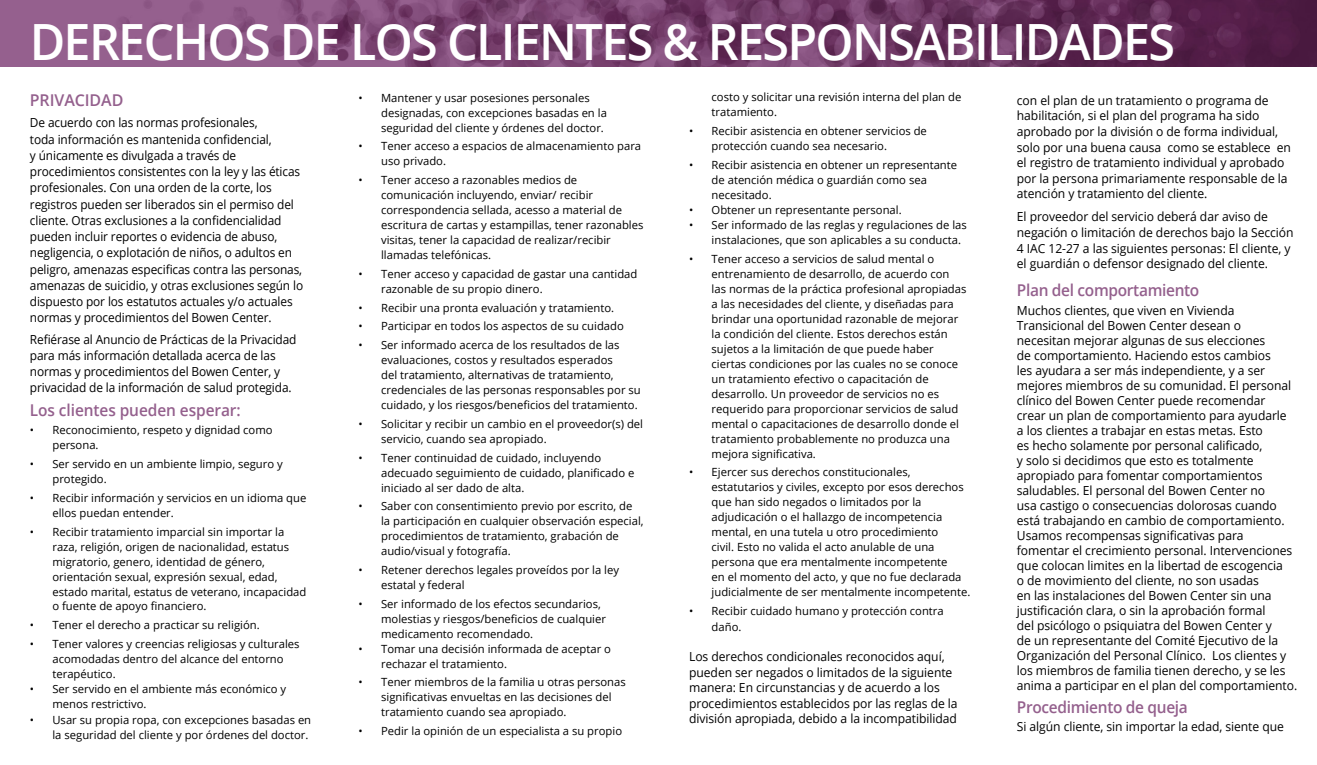
<style>
.page{position:relative;width:1317px;height:765px;background:#fff}
.page>*{position:absolute;margin:0;border:0;box-sizing:border-box;transform-origin:0 0}
.t1{font:600 50px "Open Sans";letter-spacing:-.035em;color:#fff}
.t2{font:600 16.25px "Open Sans";letter-spacing:-.02em;color:#94608d;scale:.95 1}
.t3{font:600 16.25px "Open Sans";letter-spacing:-.02em;color:#94608d}
.t4{font:12.5px/15px "Open Sans";letter-spacing:-.005em;color:#000}
.t5{font:12.5px/16.2px "Open Sans";letter-spacing:-.005em;color:#000;scale:.95 1}
.t6{font:11.25px/15px "Open Sans";color:#000}
</style>
<div class="page">
<img style="left:0;top:0;width:1316px;height:66px">
<h1 class="t1" style="left:30px;top:8px;width:1146px">DERECHOS DE LOS CLIENTES &amp; RESPONSABILIDADES</h1>
<p class="t6" style="left:381px;top:90px;width:227px;text-indent:-22px">• Mantener y usar posesiones personales designadas, con excepciones basadas en la seguridad del cliente y órdenes del doctor.</p>
<p class="t6" style="left:381px;top:138px;width:261px;text-indent:-22px">• Tener acceso a espacios de almacenamiento para uso privado.</p>
<p class="t6" style="left:381px;top:172px;width:264px;text-indent:-22px">• Tener acceso a razonables medios de comunicación incluyendo, enviar/ recibir correspondencia sellada, acesso a material de escritura de cartas y estampillas, tener razonables visitas, tener la capacidad de realizar/recibir llamadas telefónicas.</p>
<p class="t6" style="left:381px;top:266px;width:258px;text-indent:-22px">• Tener acceso y capacidad de gastar una cantidad razonable de su propio dinero.</p>
<p class="t6" style="left:358px;top:300px;width:257px">• Recibir una pronta evaluación y tratamiento.</p>
<p class="t6" style="left:358px;top:318px;width:267px">• Participar en todos los aspectos de su cuidado</p>
<p class="t6" style="left:381px;top:337px;width:261px;text-indent:-22px">• Ser informado acerca de los resultados de las evaluaciones, costos y resultados esperados<br>del tratamiento, alternativas de tratamiento, credenciales de las personas responsables por su cuidado, y los riesgos/beneficios del tratamiento.</p>
<p class="t6" style="left:381px;top:416px;width:263px;text-indent:-22px">• Solicitar y recibir un cambio en el proveedor(s) del servicio, cuando sea apropiado.</p>
<p class="t6" style="left:381px;top:450px;width:255px;text-indent:-22px">• Tener continuidad de cuidado, incluyendo adecuado seguimiento de cuidado, planificado e iniciado al ser dado de alta.</p>
<p class="t6" style="left:381px;top:498px;width:264px;text-indent:-22px">• Saber con consentimiento previo por escrito, de la participación en cualquier observación especial, procedimientos de tratamiento, grabación de audio/visual y fotografía.</p>
<p class="t6" style="left:381px;top:562px;width:239px;text-indent:-22px">• Retener derechos legales proveídos por la ley estatal y federal</p>
<p class="t6" style="left:381px;top:596px;width:226px;text-indent:-22px">• Ser informado de los efectos secundarios, molestias y riesgos/beneficios de cualquier medicamento recomendado.</p>
<p class="t6" style="left:381px;top:641px;width:231px;text-indent:-22px">• Tomar una decisión informada de aceptar o rechazar el tratamiento.</p>
<p class="t6" style="left:381px;top:675px;width:246px;text-indent:-22px">• Tener miembros de la familia u otras personas significativas envueltas en las decisiones del tratamiento cuando sea apropiado.</p>
<p class="t6" style="left:358px;top:723px;width:265px">• Pedir la opinión de un especialista a su propio</p>
<p class="t6" style="left:711px;top:90px;width:251px">costo y solicitar una revisión interna del plan de tratamiento.</p>
<p class="t6" style="left:711px;top:123px;width:217px;text-indent:-22px">• Recibir asistencia en obtener servicios de protección cuando sea necesario.</p>
<p class="t6" style="left:711px;top:157px;width:247px;text-indent:-22px">• Recibir asistencia en obtener un representante de atención médica o guardián como sea necesitado.</p>
<p class="t6" style="left:689px;top:202px;width:214px">• Obtener un representante personal.</p>
<p class="t6" style="left:711px;top:217px;width:257px;text-indent:-22px">• Ser informado de las reglas y regulaciones de las instalaciones, que son aplicables a su conducta.</p>
<p class="t6" style="left:711px;top:251px;width:256px;text-indent:-22px">• Tener acceso a servicios de salud mental o entrenamiento de desarrollo, de acuerdo con las normas de la práctica profesional apropiadas a las necesidades del cliente, y diseñadas para brindar una oportunidad razonable de mejorar la condición del cliente. Estos derechos están sujetos a la limitación de que puede haber ciertas condiciones por las cuales no se conoce un tratamiento efectivo o capacitación de desarrollo. Un proveedor de servicios no es requerido para proporcionar servicios de salud mental o capacitaciones de desarrollo donde el tratamiento probablemente no produzca una mejora significativa.</p>
<p class="t6" style="left:711px;top:465px;width:260px;text-indent:-22px">• Ejercer sus derechos constitucionales, estatutarios y civiles, excepto por esos derechos que han sido negados o limitados por la adjudicación o el hallazgo de incompetencia mental, en una tutela u otro procedimiento<br>civil. Esto no valida el acto anulable de una persona que era mentalmente incompetente<br>en el momento del acto, y que no fue declarada judicialmente de ser mentalmente incompetente.</p>
<p class="t6" style="left:711px;top:603px;width:233px;line-height:16.2px;text-indent:-22px">• Recibir cuidado humano y protección contra daño.</p>
<p class="t4" style="left:689px;top:648px;width:270px;line-height:15.6px">Los derechos condicionales reconocidos aquí, pueden ser negados o limitados de la siguiente manera: En circunstancias y de acuerdo a los procedimientos establecidos por las reglas de la división apropiada, debido a la incompatibilidad</p>
<h2 class="t3" style="left:30px;top:89px;width:95px">PRIVACIDAD</h2>
<p class="t5" style="left:30px;top:114px;width:289px">De acuerdo con las normas profesionales,<br>toda información es mantenida confidencial,<br>y únicamente es divulgada a través de procedimientos consistentes con la ley y las éticas profesionales. Con una orden de la corte, los registros pueden ser liberados sin el permiso del cliente. Otras exclusiones a la confidencialidad pueden incluir reportes o evidencia de abuso, negligencia, o explotación de niños, o adultos en peligro, amenazas especificas contra las personas, amenazas de suicidio, y otras exclusiones según lo dispuesto por los estatutos actuales y/o actuales normas y procedimientos del Bowen Center.</p>
<p class="t5" style="left:30px;top:331px;width:282px">Refiérase al Anuncio de Prácticas de la Privacidad para más información detallada acerca de las normas y procedimientos del Bowen Center, y privacidad de la información de salud protegida.</p>
<h2 class="t2" style="left:30px;top:398px;width:223px">Los clientes pueden esperar:</h2>
<p class="t6" style="left:52px;top:422px;width:222px;text-indent:-23px">• Reconocimiento, respeto y dignidad como persona.</p>
<p class="t6" style="left:52px;top:456px;width:232px;text-indent:-23px">• Ser servido en un ambiente limpio, seguro y protegido.</p>
<p class="t6" style="left:52px;top:490px;width:255px;text-indent:-23px">• Recibir información y servicios en un idioma que ellos puedan entender.</p>
<p class="t6" style="left:52px;top:524px;width:255px;text-indent:-23px">• Recibir tratamiento imparcial sin importar la raza, religión, origen de nacionalidad, estatus migratorio, genero, identidad de género, orientación sexual, expresión sexual, edad, estado marital, estatus de veterano, incapacidad o fuente de apoyo financiero.</p>
<p class="t6" style="left:30px;top:617px;width:231px">• Tener el derecho a practicar su religión.</p>
<p class="t6" style="left:52px;top:636px;width:249px;text-indent:-23px">• Tener valores y creencias religiosas y culturales acomodadas dentro del alcance del entorno terapéutico.</p>
<p class="t6" style="left:52px;top:681px;width:235px;text-indent:-23px">• Ser servido en el ambiente más económico y menos restrictivo.</p>
<p class="t6" style="left:30px;top:712px;width:283px;text-align:right">• Usar su propia ropa, con excepciones basadas en la seguridad del cliente y por órdenes del doctor.</p>
<p class="t4" style="left:1016px;top:92px;width:275px;line-height:15.6px">con el plan de un tratamiento o programa de habilitación, si el plan del programa ha sido aprobado por la división o de forma individual, solo por una buena causa como se establece en el registro de tratamiento individual y aprobado por la persona primariamente responsable de la atención y tratamiento del cliente.</p>
<p class="t4" style="left:1016px;top:209px;width:278px;line-height:15.6px">El proveedor del servicio deberá dar aviso de negación o limitación de derechos bajo la Sección 4 IAC 12-27 a las siguientes personas: El cliente, y el guardián o defensor designado del cliente.</p>
<h2 class="t2" style="left:1016px;top:279px;width:194px">Plan del comportamiento</h2>
<p class="t4" style="left:1016px;top:302px;width:282px">Muchos clientes, que viven en Vivienda Transicional del Bowen Center desean o necesitan mejorar algunas de sus elecciones<br>de comportamiento. Haciendo estos cambios<br>les ayudara a ser más independiente, y a ser mejores miembros de su comunidad. El personal clínico del Bowen Center puede recomendar crear un plan de comportamiento para ayudarle<br>a los clientes a trabajar en estas metas. Esto<br>es hecho solamente por personal calificado,<br>y solo si decidimos que esto es totalmente apropiado para fomentar comportamientos saludables. El personal del Bowen Center no<br>usa castigo o consecuencias dolorosas cuando está trabajando en cambio de comportamiento.<br>Usamos recompensas significativas para fomentar el crecimiento personal. Intervenciones que colocan limites en la libertad de escogencia<br>o de movimiento del cliente, no son usadas<br>en las instalaciones del Bowen Center sin una justificación clara, o sin la aprobación formal<br>del psicólogo o psiquiatra del Bowen Center y<br>de un representante del Comité Ejecutivo de la Organización del Personal Clínico. Los clientes y los miembros de familia tienen derecho, y se les anima a participar en el plan del comportamiento.</p>
<h2 class="t2" style="left:1016px;top:696px;width:181px">Procedimiento de queja</h2>
<p class="t4" style="left:1016px;top:719px;width:268px">Si algún cliente, sin importar la edad, siente que</p>
</div>
